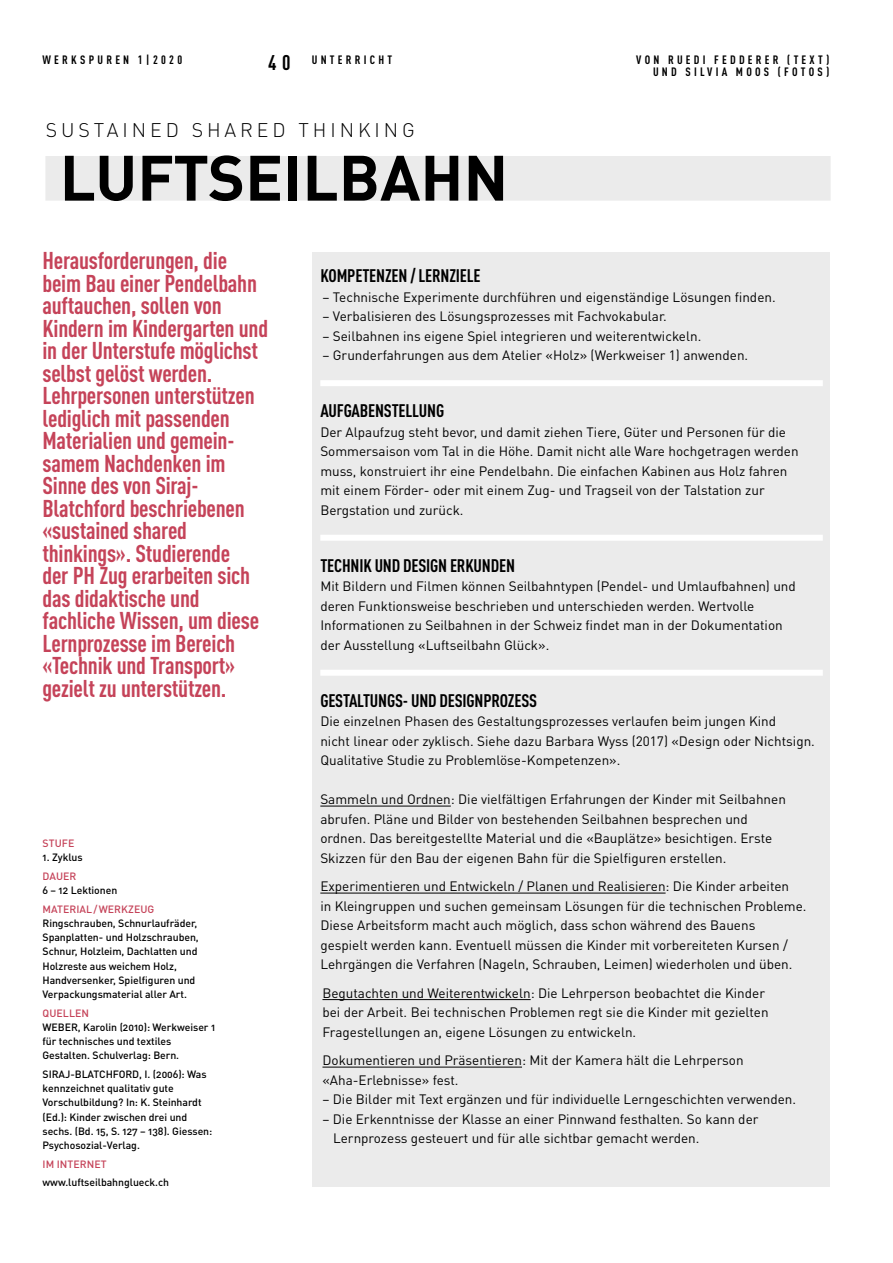
<style>
.page{position:relative;width:893px;height:1263px;background:#fff}
.page>*{position:absolute;margin:0;border:0;box-sizing:border-box;transform-origin:0 0}
.t1{font:700 63px "DIN Pro";color:#000}
.t2{font:700 24px/22.5px "DIN Cond";letter-spacing:-.01em;color:#c54359}
.t3{font:300 19.5px "DIN";letter-spacing:.2em;color:#000}
.t4{font:700 18px "DIN Cond";letter-spacing:-.01em;color:#000}
.t5{font:13.5px/19.5px "DIN Pro";color:#000}
.t6{font:700 12px/12px "DIN Cond";letter-spacing:.27em;color:#000;text-align:right}
.t7{font:500 10.5px/14.2px "DIN Pro";letter-spacing:-.005em;color:#000}
.t8{font:500 10.5px "DIN Pro";letter-spacing:.005em;color:#c54359}
.s1{font-size:21px}
</style>
<div class="page">
<div style="left:45px;top:156px;width:786px;height:45px;background:#ebebeb"></div>
<div style="left:312px;top:252px;width:517px;height:934px;background:#ebebeb"></div>
<div style="left:320px;top:380px;width:503px;height:6px;background:#fff"></div>
<div style="left:320px;top:535px;width:503px;height:6px;background:#fff"></div>
<div style="left:320px;top:670px;width:503px;height:6px;background:#fff"></div>
<hr style="left:320px;top:806px;width:131px;height:1px;background:#000">
<hr style="left:320px;top:893px;width:346px;height:1px;background:#000">
<hr style="left:322px;top:999px;width:209px;height:1px;background:#000">
<hr style="left:322px;top:1067px;width:200px;height:1px;background:#000">
<p class="t6" style="left:43px;top:53px;width:141px">WERKSPUREN 1|2020</p>
<p class="t6" style="left:268px;top:53px;width:126px"><span class="s1">40</span> UNTERRICHT</p>
<p class="t6" style="left:636px;top:53px;width:194px">VON RUEDI FEDDERER (TEXT)<br>UND SILVIA MOOS (FOTOS)</p>
<h3 class="t3" style="left:46px;top:118px;width:370px">SUSTAINED SHARED THINKING</h3>
<h1 class="t1" style="left:60px;top:135px;width:450px">LUFTSEILBAHN</h1>
<p class="t2" style="left:43px;top:249px;width:227px">Herausforderungen, die beim Bau einer Pendelbahn auftauchen, sollen von<br>Kindern im Kindergarten und in der Unterstufe möglichst selbst gelöst werden.<br>Lehrpersonen unterstützen lediglich mit passenden<br>Materialien und gemein&shy;samem Nachdenken im<br>Sinne des von Siraj-<br>Blatchford beschriebenen «sustained shared thinkings». Studierende<br>der PH Zug erarbeiten sich das didaktische und fachliche Wissen, um diese<br>Lernprozesse im Bereich «Technik und Transport» gezielt zu unterstützen.</p>
<p class="t8" style="left:43px;top:836px;width:33px">STUFE</p>
<p class="t7" style="left:43px;top:850px;width:42px">1. Zyklus</p>
<p class="t8" style="left:43px;top:869px;width:35px">DAUER</p>
<p class="t7" style="left:43px;top:883px;width:76px">6 – 12 Lektionen</p>
<p class="t8" style="left:43px;top:902px;width:113px">MATERIAL/WERKZEUG</p>
<p class="t7" style="left:43px;top:915px;width:158px">Ringschrauben, Schnurlaufräder, Spanplatten- und Holzschrauben, Schnur, Holzleim, Dachlatten und Holzreste aus weichem Holz, Handversenker, Spielfiguren und Verpackungsmaterial aller Art.</p>
<p class="t8" style="left:43px;top:1006px;width:48px">QUELLEN</p>
<p class="t7" style="left:43px;top:1019px;width:174px">WEBER, Karolin (2010): Werkweiser 1 für technisches und textiles<br>Gestalten. Schulverlag: Bern.</p>
<p class="t7" style="left:43px;top:1066px;width:171px">SIRAJ-BLATCHFORD, I. (2006): Was kennzeichnet qualitativ gute<br>Vorschulbildung? In: K. Steinhardt (Ed.): Kinder zwischen drei und sechs. (Bd. 15, S. 127 – 138). Giessen:<br>Psychosozial-Verlag.</p>
<p class="t8" style="left:43px;top:1157px;width:66px">IM INTERNET</p>
<p class="t7" style="left:43px;top:1175px;width:128px">www.luftseilbahnglueck.ch</p>
<h3 class="t4" style="left:320px;top:265px;width:162px">KOMPETENZEN / LERNZIELE</h3>
<p class="t5" style="left:322px;top:286px;width:455px">– Technische Experimente durchführen und eigenständige Lösungen finden.</p>
<p class="t5" style="left:322px;top:306px;width:346px">– Verbalisieren des Lösungsprozesses mit Fachvokabular.</p>
<p class="t5" style="left:322px;top:325px;width:380px">– Seilbahnen ins eigene Spiel integrieren und weiterentwickeln.</p>
<p class="t5" style="left:322px;top:345px;width:427px">– Grunderfahrungen aus dem Atelier «Holz» (Werkweiser 1) anwenden.</p>
<h3 class="t4" style="left:320px;top:400px;width:125px">AUFGABENSTELLUNG</h3>
<p class="t5" style="left:320px;top:421px;width:480px">Der Alpaufzug steht bevor, und damit ziehen Tiere, Güter und Personen für die Sommersaison vom Tal in die Höhe. Damit nicht alle Ware hochgetragen werden muss, konstruiert ihr eine Pendelbahn. Die einfachen Kabinen aus Holz fahren mit einem Förder- oder mit einem Zug- und Tragseil von der Talstation zur Bergstation und zurück.</p>
<h3 class="t4" style="left:320px;top:554px;width:196px">TECHNIK UND DESIGN ERKUNDEN</h3>
<p class="t5" style="left:320px;top:576px;width:477px">Mit Bildern und Filmen können Seilbahntypen (Pendel- und Umlaufbahnen) und deren Funktionsweise beschrieben und unterschieden werden. Wertvolle Informationen zu Seilbahnen in der Schweiz findet man in der Dokumentation der Ausstellung «Luftseilbahn Glück».</p>
<h3 class="t4" style="left:320px;top:689px;width:218px">GESTALTUNGS- UND DESIGNPROZESS</h3>
<p class="t5" style="left:320px;top:711px;width:496px">Die einzelnen Phasen des Gestaltungsprozesses verlaufen beim jungen Kind<br>nicht linear oder zyklisch. Siehe dazu Barbara Wyss (2017) «Design oder Nichtsign.<br>Qualitative Studie zu Problemlöse-Kompetenzen».</p>
<p class="t5" style="left:320px;top:789px;width:467px">Sammeln und Ordnen: Die vielfältigen Erfahrungen der Kinder mit Seilbahnen abrufen. Pläne und Bilder von bestehenden Seilbahnen besprechen und ordnen. Das bereitgestellte Material und die «Bauplätze» besichtigen. Erste Skizzen für den Bau der eigenen Bahn für die Spielfiguren erstellen.</p>
<p class="t5" style="left:320px;top:876px;width:488px">Experimentieren und Entwickeln / Planen und Realisieren: Die Kinder arbeiten<br>in Kleingruppen und suchen gemeinsam Lösungen für die technischen Probleme.<br>Diese Arbeitsform macht auch möglich, dass schon während des Bauens<br>gespielt werden kann. Eventuell müssen die Kinder mit vorbereiteten Kursen / Lehrgängen die Verfahren (Nageln, Schrauben, Leimen) wiederholen und üben.</p>
<p class="t5" style="left:322px;top:982px;width:448px">Begutachten und Weiterentwickeln: Die Lehrperson beobachtet die Kinder bei der Arbeit. Bei technischen Problemen regt sie die Kinder mit gezielten<br>Fragestellungen an, eigene Lösungen zu entwickeln.</p>
<p class="t5" style="left:322px;top:1050px;width:423px">Dokumentieren und Präsentieren: Mit der Kamera hält die Lehrperson «Aha-Erlebnisse» fest.</p>
<p class="t5" style="left:322px;top:1089px;width:475px">– Die Bilder mit Text ergänzen und für individuelle Lerngeschichten verwenden.</p>
<p class="t5" style="left:333px;top:1108px;width:427px;text-indent:-11px">– Die Erkenntnisse der Klasse an einer Pinnwand festhalten. So kann der<br>Lernprozess gesteuert und für alle sichtbar gemacht werden.</p>
</div>
